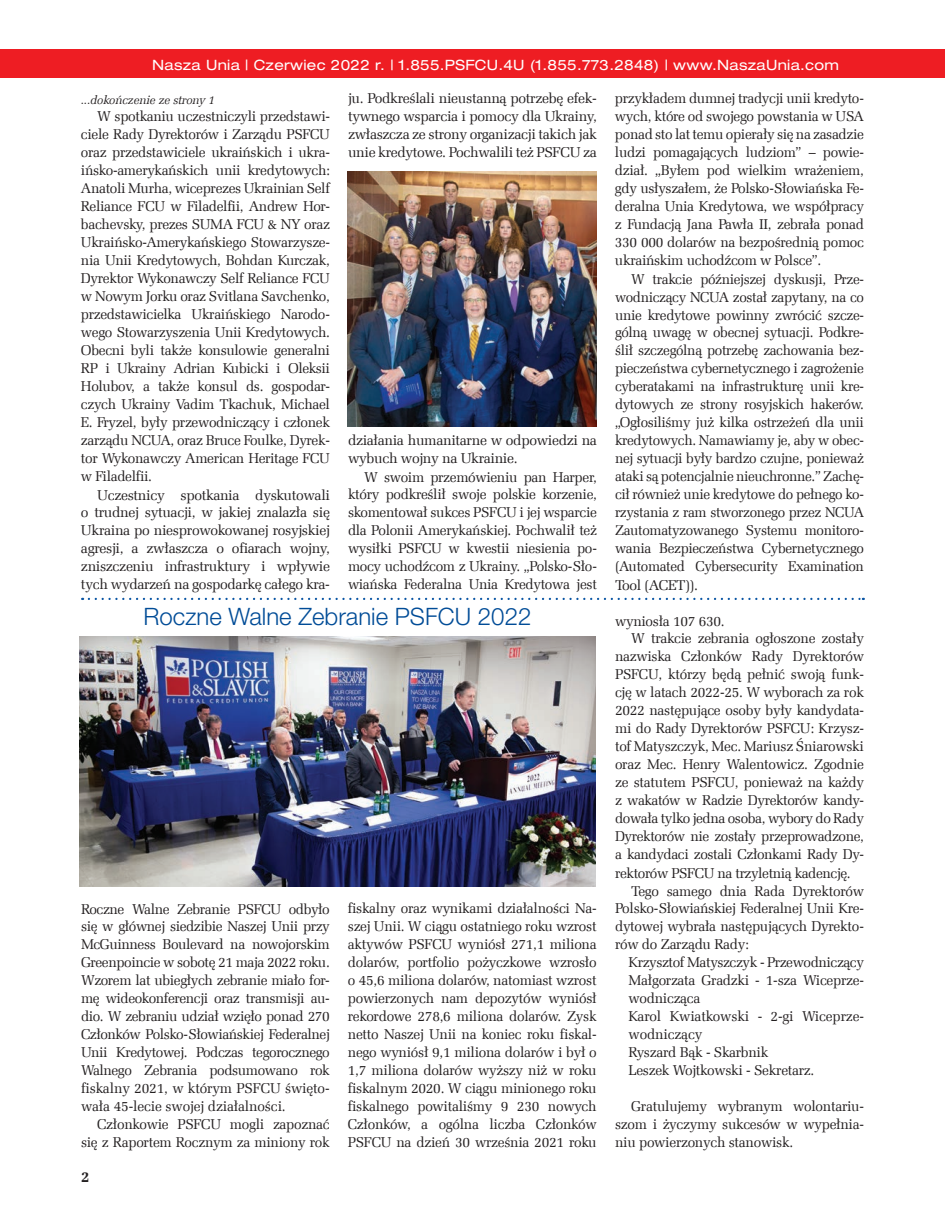
<style>
.page{position:relative;width:945px;height:1215px;background:#fff}
.page>*{position:absolute;margin:0;border:0;box-sizing:border-box;transform-origin:0 0}
.Article_Title{font:300 24px "Helvetica Neue LT Pro";color:#014c97}
.t1{font:15px "Zapf Ellipt EU Bold";color:#231f20}
.t2{font:14.25px/18px "Zapf Ellipt EU Normal";letter-spacing:-.025em;color:#231f20;text-align:justify}
.t3{font:expanded 14.25px "Helvetica Neue LT Pro";letter-spacing:.02em;color:#fff}
.t4{font:12px "Zapf Ellipt EU Italic";letter-spacing:-.01em;color:#231f20}
</style>
<div class="page">
<div style="left:0;top:50px;width:945px;height:28px;background:#ee1d23"></div>
<svg style="left:89px;top:598px;width:775px;height:2px"></svg>
<img style="left:80px;top:637px;width:515px;height:249px">
<img style="left:348px;top:171px;width:249px;height:255px">
<p class="t3" style="left:152px;top:57px;width:688px">Nasza Unia | Czerwiec 2022 r. | 1.855.PSFCU.4U (1.855.773.2848) | www.NaszaUnia.com</p>
<p class="t4" style="left:81px;top:92px;width:136px">...dokończenie ze strony 1</p>
<p class="t2" style="left:81px;top:108px;width:251px;text-indent:16px">W spotkaniu uczestniczyli przedstawi&shy;ciele Rady Dyrektorów i Zarządu PSFCU oraz przedstawiciele ukraińskich i ukra&shy;ińsko-amerykańskich unii kredytowych:<br>Anatoli Murha, wiceprezes Ukrainian Self Reliance FCU w Filadelfii, Andrew Hor&shy;bachevsky, prezes SUMA FCU &amp; NY oraz Ukraińsko-Amerykańskiego Stowarzysze&shy;nia Unii Kredytowych, Bohdan Kurczak, Dyrektor Wykonawczy Self Reliance FCU w Nowym Jorku oraz Svitlana Savchenko, przedstawicielka Ukraińskiego Narodo&shy;wego Stowarzyszenia Unii Kredytowych.<br>Obecni byli także konsulowie generalni RP i Ukrainy Adrian Kubicki i Oleksii Holubov, a także konsul ds. gospodar&shy;czych Ukrainy Vadim Tkachuk, Michael E. Fryzel, były przewodniczący i członek zarządu NCUA, oraz Bruce Foulke, Dyrek&shy;tor Wykonawczy American Heritage FCU w Filadelfii.</p>
<p class="t2" style="left:81px;top:486px;width:251px;text-indent:16px">Uczestnicy spotkania dyskutowali o trudnej sytuacji, w jakiej znalazła się Ukraina po niesprowokowanej rosyjskiej agresji, a zwłaszcza o ofiarach wojny, zniszczeniu infrastruktury i wpływie tych wydarzeń na gospodarkę całego kra-</p>
<p class="t2" style="left:348px;top:90px;width:251px">ju. Podkreślali nieustanną potrzebę efek&shy;tywnego wsparcia i pomocy dla Ukrainy, zwłaszcza ze strony organizacji takich jak unie kredytowe. Pochwalili też PSFCU za</p>
<p class="t2" style="left:348px;top:432px;width:251px">działania humanitarne w odpowiedzi na wybuch wojny na Ukrainie.</p>
<p class="t2" style="left:348px;top:468px;width:251px;text-indent:16px">W swoim przemówieniu pan Harper, który podkreślił swoje polskie korzenie, skomentował sukces PSFCU i jej wsparcie dla Polonii Amerykańskiej. Pochwalił też wysiłki PSFCU w kwestii niesienia po&shy;mocy uchodźcom z Ukrainy. „Polsko-Sło&shy;wiańska Federalna Unia Kredytowa jest</p>
<p class="t2" style="left:615px;top:90px;width:251px">przykładem dumnej tradycji unii kredyto&shy;wych, które od swojego powstania w USA ponad sto lat temu opierały się na zasadzie ludzi pomagających ludziom” – powie&shy;dział. „Byłem pod wielkim wrażeniem, gdy usłyszałem, że Polsko-Słowiańska Fe&shy;deralna Unia Kredytowa, we współpracy z Fundacją Jana Pawła II, zebrała ponad 330 000 dolarów na bezpośrednią pomoc ukraińskim uchodźcom w Polsce”.</p>
<p class="t2" style="left:615px;top:270px;width:251px;text-indent:16px">W trakcie późniejszej dyskusji, Prze&shy;wodniczący NCUA został zapytany, na co unie kredytowe powinny zwrócić szcze&shy;gólną uwagę w obecnej sytuacji. Podkre&shy;ślił szczególną potrzebę zachowania bez&shy;pieczeństwa cybernetycznego i zagrożenie cyberatakami na infrastrukturę unii kre&shy;dytowych ze strony rosyjskich hakerów. „Ogłosiliśmy już kilka ostrzeżeń dla unii kredytowych. Namawiamy je, aby w obec&shy;nej sytuacji były bardzo czujne, ponieważ ataki są potencjalnie nieuchronne.” Zachę&shy;cił również unie kredytowe do pełnego ko&shy;rzystania z ram stworzonego przez NCUA Zautomatyzowanego Systemu monitoro&shy;wania Bezpieczeństwa Cybernetycznego (Automated Cybersecurity Examination Tool (ACET)).</p>
<p class="Article_Title" style="left:144px;top:601px;width:389px">Roczne Walne Zebranie PSFCU 2022</p>
<p class="t2" style="left:615px;top:612px;width:111px">wyniosła 107 630.</p>
<p class="t2" style="left:615px;top:630px;width:250px;text-indent:16px">W trakcie zebrania ogłoszone zostały nazwiska Członków Rady Dyrektorów PSFCU, którzy będą pełnić swoją funk&shy;cję w latach 2022-25. W wyborach za rok 2022 następujące osoby były kandydata&shy;mi do Rady Dyrektorów PSFCU: Krzysz&shy;tof Matyszczyk, Mec. Mariusz Śniarowski oraz Mec. Henry Walentowicz. Zgodnie ze statutem PSFCU, ponieważ na każdy z wakatów w Radzie Dyrektorów kandy&shy;dowała tylko jedna osoba, wybory do Rady Dyrektorów nie zostały przeprowadzone, a kandydaci zostali Członkami Rady Dy&shy;rektorów PSFCU na trzyletnią kadencję.</p>
<p class="t2" style="left:615px;top:882px;width:250px;text-indent:16px">Tego samego dnia Rada Dyrektorów Polsko-Słowiańskiej Federalnej Unii Kre&shy;dytowej wybrała następujących Dyrekto&shy;rów do Zarządu Rady:</p>
<p class="t2" style="left:629px;top:954px;width:237px">Krzysztof Matyszczyk - Przewodniczący</p>
<p class="t2" style="left:629px;top:972px;width:237px">Małgorzata Gradzki - 1-sza Wiceprze&shy;wodnicząca</p>
<p class="t2" style="left:629px;top:1008px;width:237px">Karol Kwiatkowski - 2-gi Wiceprze&shy;wodniczący</p>
<p class="t2" style="left:629px;top:1044px;width:141px">Ryszard Bąk - Skarbnik</p>
<p class="t2" style="left:629px;top:1062px;width:187px">Leszek Wojtkowski - Sekretarz.</p>
<p class="t2" style="left:615px;top:1098px;width:250px;text-indent:16px">Gratulujemy wybranym wolontariu&shy;szom i życzymy sukcesów w wypełnia&shy;niu powierzonych stanowisk.</p>
<p class="t2" style="left:348px;top:900px;width:250px">fiskalny oraz wynikami działalności Na&shy;szej Unii. W ciągu ostatniego roku wzrost aktywów PSFCU wyniósł 271,1 miliona dolarów, portfolio pożyczkowe wzrosło o 45,6 miliona dolarów, natomiast wzrost powierzonych nam depozytów wyniósł rekordowe 278,6 miliona dolarów. Zysk netto Naszej Unii na koniec roku fiskal&shy;nego wyniósł 9,1 miliona dolarów i był o 1,7 miliona dolarów wyższy niż w roku fiskalnym 2020. W ciągu minionego roku fiskalnego powitaliśmy 9 230 nowych Członków, a ogólna liczba Członków PSFCU na dzień 30 września 2021 roku</p>
<p class="t2" style="left:81px;top:900px;width:250px">Roczne Walne Zebranie PSFCU odbyło się w głównej siedzibie Naszej Unii przy McGuinness Boulevard na nowojorskim Greenpoincie w sobotę 21 maja 2022 roku.<br>Wzorem lat ubiegłych zebranie miało for&shy;mę wideokonferencji oraz transmisji au&shy;dio. W zebraniu udział wzięło ponad 270<br>Członków Polsko-Słowiańskiej Federalnej Unii Kredytowej. Podczas tegorocznego Walnego Zebrania podsumowano rok fiskalny 2021, w którym PSFCU święto&shy;wała 45-lecie swojej działalności.</p>
<p class="t2" style="left:81px;top:1116px;width:250px;text-align:right">Członkowie PSFCU mogli zapoznać się z Raportem Rocznym za miniony rok</p>
<p class="t1" style="left:81px;top:1167px;width:10px">2</p>
</div>
